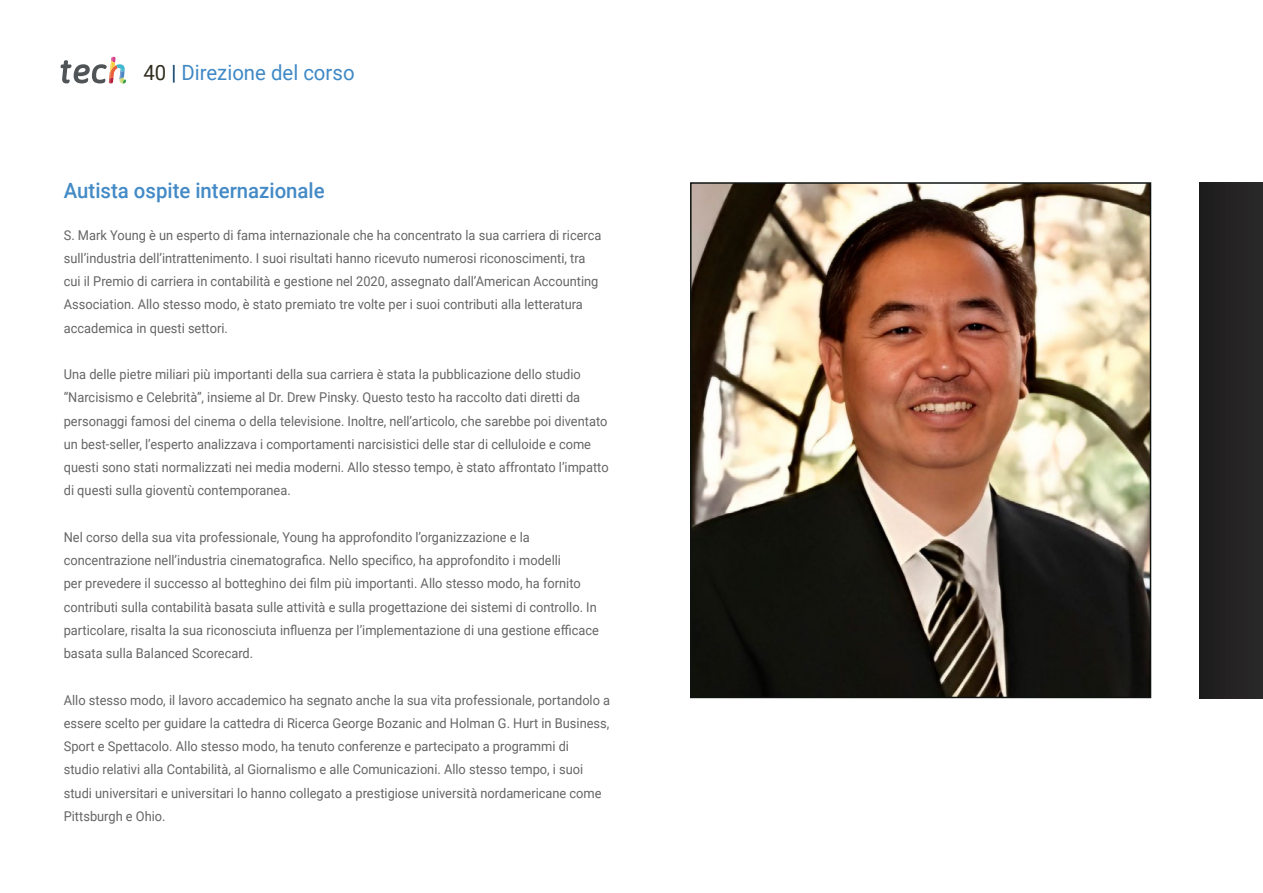
<style>
.page{position:relative;width:1263px;height:893px;background:#fff}
.page>*{position:absolute;margin:0;border:0;box-sizing:border-box;transform-origin:0 0}
.t1{font:500 21px "Roboto";color:#438ac6}
.t2{font:21px "Roboto";color:#4089c5}
.t3{font:13.5px/23.2px "Roboto";color:#656565;scale:.95 1}
.s1{color:#312e20}
.s2{color:#00355c}
</style>
<div class="page">
<svg style="left:61px;top:57px;width:65px;height:27px"></svg>
<div style="left:1199px;top:182px;width:64px;height:516px;background:#242223"></div>
<img style="left:693px;top:185px;width:455px;height:510px">
<div style="left:690px;top:182px;width:461px;height:516px;border:2px solid #0e1310"></div>
<h1 class="t2" style="left:144px;top:57px;width:213px"><span class="s1">40</span> <span class="s2">|</span> Direzione del corso</h1>
<h1 class="t1" style="left:64px;top:176px;width:262px">Autista ospite internazionale</h1>
<p class="t3" style="left:64px;top:223px;width:567px">S. Mark Young è un esperto di fama internazionale che ha concentrato la sua carriera di ricerca sull’industria dell’intrattenimento. I suoi risultati hanno ricevuto numerosi riconoscimenti, tra cui il Premio di carriera in contabilità e gestione nel 2020, assegnato dall’American Accounting Association. Allo stesso modo, è stato premiato tre volte per i suoi contributi alla letteratura accademica in questi settori.</p>
<p class="t3" style="left:64px;top:362px;width:575px">Una delle pietre miliari più importanti della sua carriera è stata la pubblicazione dello studio “Narcisismo e Celebrità”, insieme al Dr. Drew Pinsky. Questo testo ha raccolto dati diretti da personaggi famosi del cinema o della televisione. Inoltre, nell’articolo, che sarebbe poi diventato un best-seller, l’esperto analizzava i comportamenti narcisistici delle star di celluloide e come questi sono stati normalizzati nei media moderni. Allo stesso tempo, è stato affrontato l’impatto di questi sulla gioventù contemporanea.</p>
<p class="t3" style="left:64px;top:525px;width:565px">Nel corso della sua vita professionale, Young ha approfondito l’organizzazione e la concentrazione nell’industria cinematografica. Nello specifico, ha approfondito i modelli<br>per prevedere il successo al botteghino dei film più importanti. Allo stesso modo, ha fornito contributi sulla contabilità basata sulle attività e sulla progettazione dei sistemi di controllo. In particolare, risalta la sua riconosciuta influenza per l’implementazione di una gestione efficace basata sulla Balanced Scorecard.</p>
<p class="t3" style="left:64px;top:688px;width:577px">Allo stesso modo, il lavoro accademico ha segnato anche la sua vita professionale, portandolo a essere scelto per guidare la cattedra di Ricerca George Bozanic and Holman G. Hurt in Business, Sport e Spettacolo. Allo stesso modo, ha tenuto conferenze e partecipato a programmi di<br>studio relativi alla Contabilità, al Giornalismo e alle Comunicazioni. Allo stesso tempo, i suoi studi universitari e universitari lo hanno collegato a prestigiose università nordamericane come Pittsburgh e Ohio.</p>
</div>
